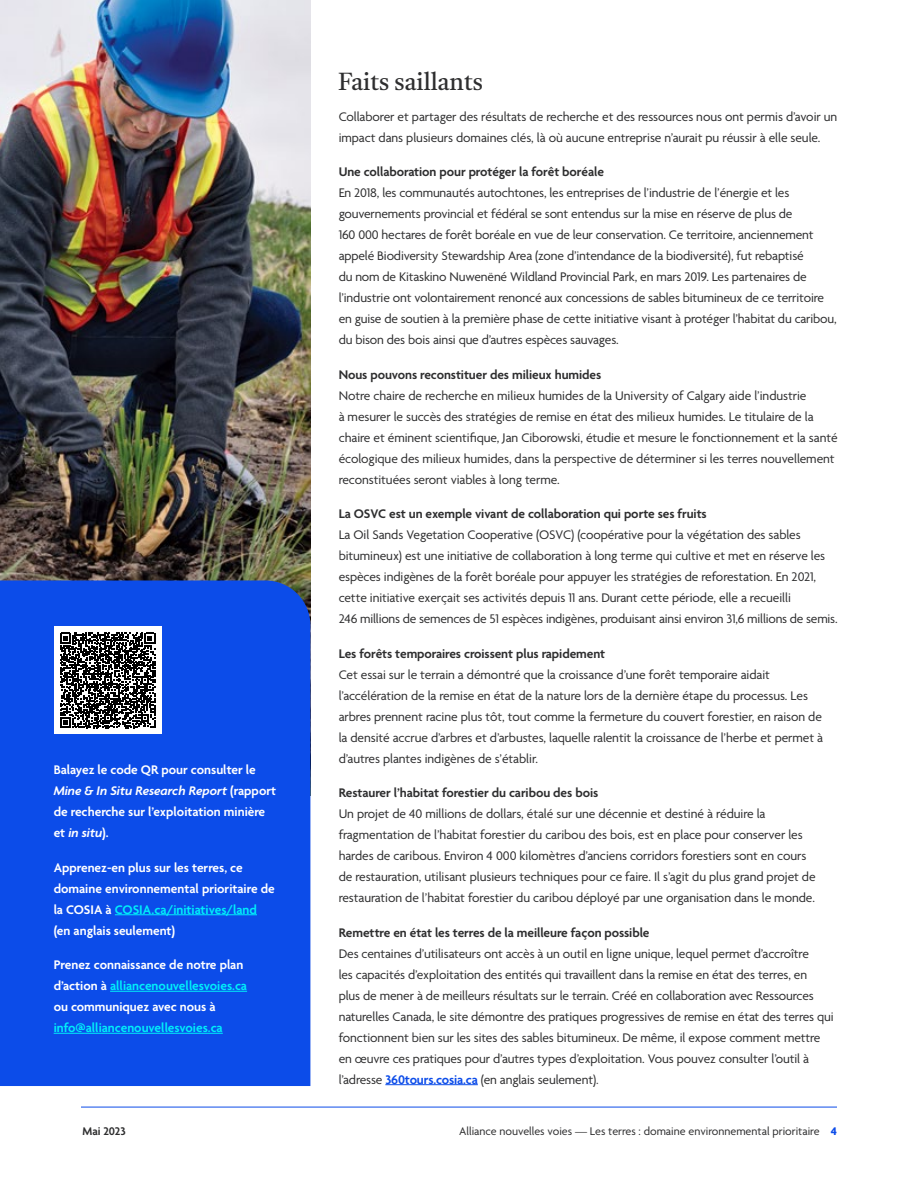
<style>
.page{position:relative;width:918px;height:1188px;background:#fff}
.page>*{position:absolute;margin:0;border:0;box-sizing:border-box;transform-origin:0 0}
.t1{font:24px "Tiro Tamil";color:#2e2e2f}
.t2{font:13.5px/21px "Agenda";letter-spacing:-.01em;color:#2e2e2f}
.t3{font:600 13.5px/21px "Agenda";color:#fff}
.t4{font:600 13.5px "Agenda";letter-spacing:-.005em;color:#2e2e2f}
.t5{font:600 13.5px "Agenda";color:#00eefa}
.t6{font:12px "Agenda";color:#2e2e2f}
.t7{font:600 12px "Agenda";color:#2e2e2f}
.s1{font-style:italic}
.s2{color:#00eefa}
.s3{font-weight:600;color:#0c4ce9}
.s4{color:#434344}
.s5{font-weight:700;color:#0c4ce9}
</style>
<div class="page">
<hr style="left:385px;top:1084px;width:93px;height:1px;background:#0c4ce9">
<hr style="left:81px;top:1107px;width:756px;height:1px;background:#0c4ce9">
<img style="left:0;top:0;width:310px;height:580px">
<div style="left:0;top:580px;width:310px;height:506px;background:#0c4ce9"></div>
<hr style="left:115px;top:915px;width:142px;height:1px;background:#00eefa">
<hr style="left:110px;top:991px;width:137px;height:1px;background:#00eefa">
<hr style="left:54px;top:1033px;width:169px;height:1px;background:#00eefa">
<div style="left:54px;top:626px;width:108px;height:108px;background:#fff"></div>
<svg style="left:60px;top:633px;width:95px;height:95px"></svg>
<p class="t3" style="left:54px;top:760px;width:224px">Balayez le code QR pour consulter le<br><span class="s1">Mine &amp; In Situ Research Report</span> (rapport de recherche sur l’exploitation minière et <span class="s1">in situ</span>).</p>
<p class="t3" style="left:54px;top:858px;width:223px">Apprenez-en plus sur les terres, ce domaine environnemental prioritaire de la COSIA à <span class="s2">COSIA.ca/initiatives/land </span>(en anglais seulement)</p>
<p class="t3" style="left:54px;top:955px;width:195px">Prenez connaissance de notre plan d’action à <span class="s2">alliancenouvellesvoies.ca </span>ou communiquez avec nous à</p>
<p class="t5" style="left:54px;top:1021px;width:171px">info@alliancenouvellesvoies.ca</p>
<h1 class="t1" style="left:338px;top:64px;width:146px">Faits saillants</h1>
<p class="t2" style="left:339px;top:107px;width:500px">Collaborer et partager des résultats de recherche et des ressources nous ont permis d’avoir un impact dans plusieurs domaines clés, là où aucune entreprise n’aurait pu réussir à elle seule.</p>
<p class="t4" style="left:339px;top:165px;width:267px">Une collaboration pour protéger la forêt boréale</p>
<p class="t2" style="left:339px;top:183px;width:500px">En 2018, les communautés autochtones, les entreprises de l’industrie de l’énergie et les gouvernements provincial et fédéral se sont entendus sur la mise en réserve de plus de<br>160 000 hectares de forêt boréale en vue de leur conservation. Ce territoire, anciennement appelé Biodiversity Stewardship Area (zone d’intendance de la biodiversité), fut rebaptisé<br>du nom de Kitaskino Nuwenëné Wildland Provincial Park, en mars 2019. Les partenaires de l’industrie ont volontairement renoncé aux concessions de sables bitumineux de ce territoire en guise de soutien à la première phase de cette initiative visant à protéger l’habitat du caribou, du bison des bois ainsi que d’autres espèces sauvages.</p>
<p class="t4" style="left:339px;top:367px;width:264px">Nous pouvons reconstituer des milieux humides</p>
<p class="t2" style="left:339px;top:386px;width:501px">Notre chaire de recherche en milieux humides de la University of Calgary aide l’industrie<br>à mesurer le succès des stratégies de remise en état des milieux humides. Le titulaire de la chaire et éminent scientifique, Jan Ciborowski, étudie et mesure le fonctionnement et la santé écologique des milieux humides, dans la perspective de déterminer si les terres nouvellement reconstituées seront viables à long terme.</p>
<p class="t4" style="left:339px;top:507px;width:370px">La OSVC est un exemple vivant de collaboration qui porte ses fruits</p>
<p class="t2" style="left:339px;top:525px;width:500px">La Oil Sands Vegetation Cooperative (OSVC) (coopérative pour la végétation des sables bitumineux) est une initiative de collaboration à long terme qui cultive et met en réserve les espèces indigènes de la forêt boréale pour appuyer les stratégies de reforestation. En 2021, cette initiative exerçait ses activités depuis 11 ans. Durant cette période, elle a recueilli<br>246 millions de semences de 51 espèces indigènes, produisant ainsi environ 31,6 millions de semis.</p>
<p class="t4" style="left:339px;top:646px;width:268px">Les forêts temporaires croissent plus rapidement</p>
<p class="t2" style="left:339px;top:665px;width:486px">Cet essai sur le terrain a démontré que la croissance d’une forêt temporaire aidait l’accélération de la remise en état de la nature lors de la dernière étape du processus. Les arbres prennent racine plus tôt, tout comme la fermeture du couvert forestier, en raison de la densité accrue d’arbres et d’arbustes, laquelle ralentit la croissance de l’herbe et permet à d’autres plantes indigènes de s’établir.</p>
<p class="t4" style="left:339px;top:786px;width:261px">Restaurer l’habitat forestier du caribou des bois</p>
<p class="t2" style="left:339px;top:804px;width:479px">Un projet de 40 millions de dollars, étalé sur une décennie et destiné à réduire la fragmentation de l’habitat forestier du caribou des bois, est en place pour conserver les hardes de caribous. Environ 4 000 kilomètres d’anciens corridors forestiers sont en cours de restauration, utilisant plusieurs techniques pour ce faire. Il s’agit du plus grand projet de restauration de l’habitat forestier du caribou déployé par une organisation dans le monde.</p>
<p class="t4" style="left:339px;top:925px;width:312px">Remettre en état les terres de la meilleure façon possible</p>
<p class="t2" style="left:339px;top:944px;width:497px">Des centaines d’utilisateurs ont accès à un outil en ligne unique, lequel permet d’accroître<br>les capacités d’exploitation des entités qui travaillent dans la remise en état des terres, en<br>plus de mener à de meilleurs résultats sur le terrain. Créé en collaboration avec Ressources naturelles Canada, le site démontre des pratiques progressives de remise en état des terres qui fonctionnent bien sur les sites des sables bitumineux. De même, il expose comment mettre en œuvre ces pratiques pour d’autres types d’exploitation. Vous pouvez consulter l’outil à l’adresse <span class="s3">360tours.cosia.ca</span> (en anglais seulement)<span class="s4">.</span></p>
<p class="t7" style="left:83px;top:1125px;width:45px">Mai 2023</p>
<p class="t6" style="left:459px;top:1125px;width:379px">Alliance nouvelles voies — Les terres : domaine environnemental prioritaire <span class="s5">4</span></p>
</div>
